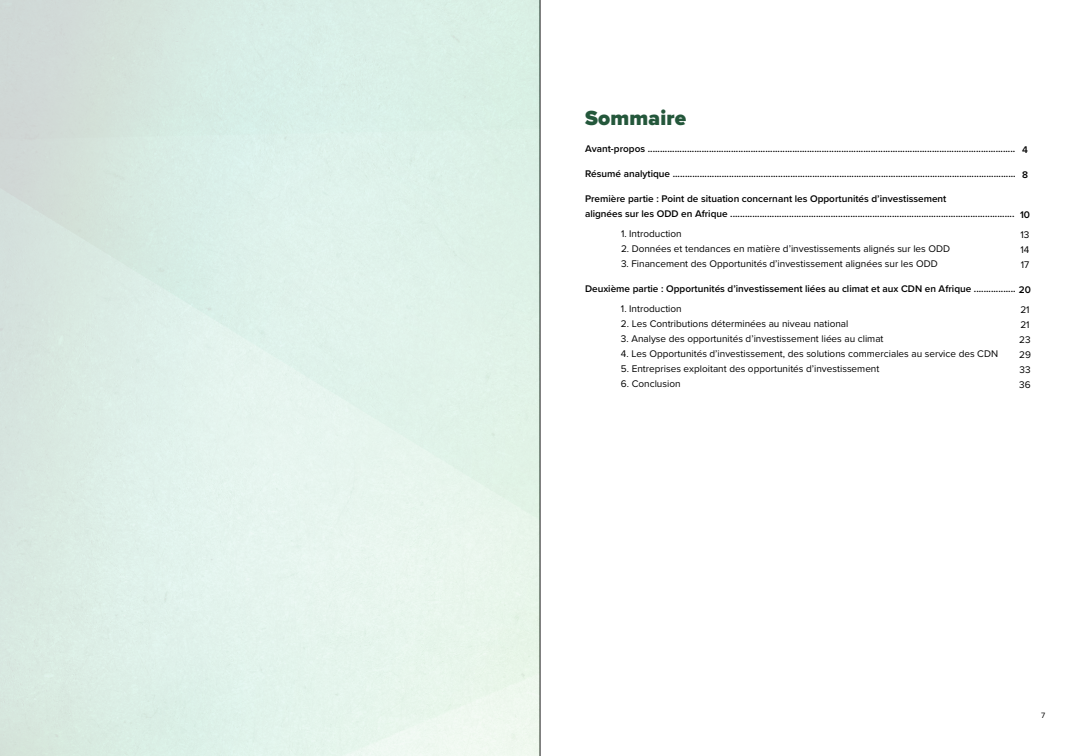
<style>
.page{position:relative;width:1080px;height:756px;background:#fff}
.page>*{position:absolute;margin:0;border:0;box-sizing:border-box;transform-origin:0 0}
.Signature_solutions{font:900 21.2px "Proxima Nova";letter-spacing:.01em;color:#24573b}
.t1{font:600 10px "Proxima Nova";color:#000}
.t2{font:10px "Proxima Nova";color:#000}
.t3{font:8px "Proxima Nova";color:#000}
</style>
<div class="page">
<hr style="left:540px;top:0;width:1px;height:756px;background:#000">
<p class="Signature_solutions" style="left:585px;top:102px;width:103px">Sommaire</p>
<p class="t1" style="left:585px;top:141px;width:447px">Avant-propos ...................................................................................................................................................... 05</p>
<p class="t1" style="left:585px;top:166px;width:446px">Résumé analytique ............................................................................................................................................08</p>
<p class="t1" style="left:585px;top:191px;width:363px">Première partie : Point de situation concernant les Opportunités d’investissement</p>
<p class="t1" style="left:585px;top:206px;width:443px">alignées sur les ODD en Afrique .................................................................................................................... 12</p>
<p class="t2" style="left:621px;top:226px;width:62px">1. Introduction</p>
<p class="t2" style="left:1017px;top:226px;width:8px">11</p>
<p class="t2" style="left:621px;top:241px;width:331px">2. Données et tendances en matière d’investissements alignés sur les ODD</p>
<p class="t2" style="left:1017px;top:241px;width:8px">11</p>
<p class="t2" style="left:621px;top:256px;width:318px">3. Financement des Opportunités d’investissement alignées sur les ODD</p>
<p class="t2" style="left:1017px;top:256px;width:11px">12</p>
<p class="t1" style="left:585px;top:281px;width:443px">Deuxième partie : Opportunités d’investissement liées au climat et aux CDN en Afrique .................19</p>
<p class="t2" style="left:621px;top:301px;width:62px">1. Introduction</p>
<p class="t2" style="left:1017px;top:301px;width:13px">20</p>
<p class="t2" style="left:621px;top:316px;width:229px">2. Les Contributions déterminées au niveau national</p>
<p class="t2" style="left:1017px;top:316px;width:11px">21</p>
<p class="t2" style="left:621px;top:331px;width:264px">3. Analyse des opportunités d’investissement liées au climat</p>
<p class="t2" style="left:1017px;top:331px;width:13px">22</p>
<p class="t2" style="left:621px;top:346px;width:379px">4. Les Opportunités d’investissement, des solutions commerciales au service des CDN</p>
<p class="t2" style="left:621px;top:361px;width:260px">5. Entreprises exploitant des opportunités d’investissement</p>
<p class="t2" style="left:621px;top:376px;width:61px">6. Conclusion</p>
<p class="t1" style="left:1022px;top:142px;width:7px">4</p>
<p class="t1" style="left:1022px;top:167px;width:7px">8</p>
<p class="t1" style="left:1020px;top:207px;width:11px">10</p>
<p class="t2" style="left:1021px;top:227px;width:10px">13</p>
<p class="t2" style="left:1021px;top:242px;width:10px">14</p>
<p class="t2" style="left:1021px;top:257px;width:10px">17</p>
<p class="t1" style="left:1019px;top:282px;width:14px">20</p>
<p class="t2" style="left:1020px;top:302px;width:11px">21</p>
<p class="t2" style="left:1020px;top:317px;width:11px">21</p>
<p class="t2" style="left:1019px;top:332px;width:13px">23</p>
<p class="t2" style="left:1019px;top:347px;width:13px">29</p>
<p class="t2" style="left:1019px;top:362px;width:13px">33</p>
<p class="t2" style="left:1019px;top:377px;width:13px">36</p>
<p class="t3" style="left:1041px;top:710px;width:6px">7</p>
</div>
